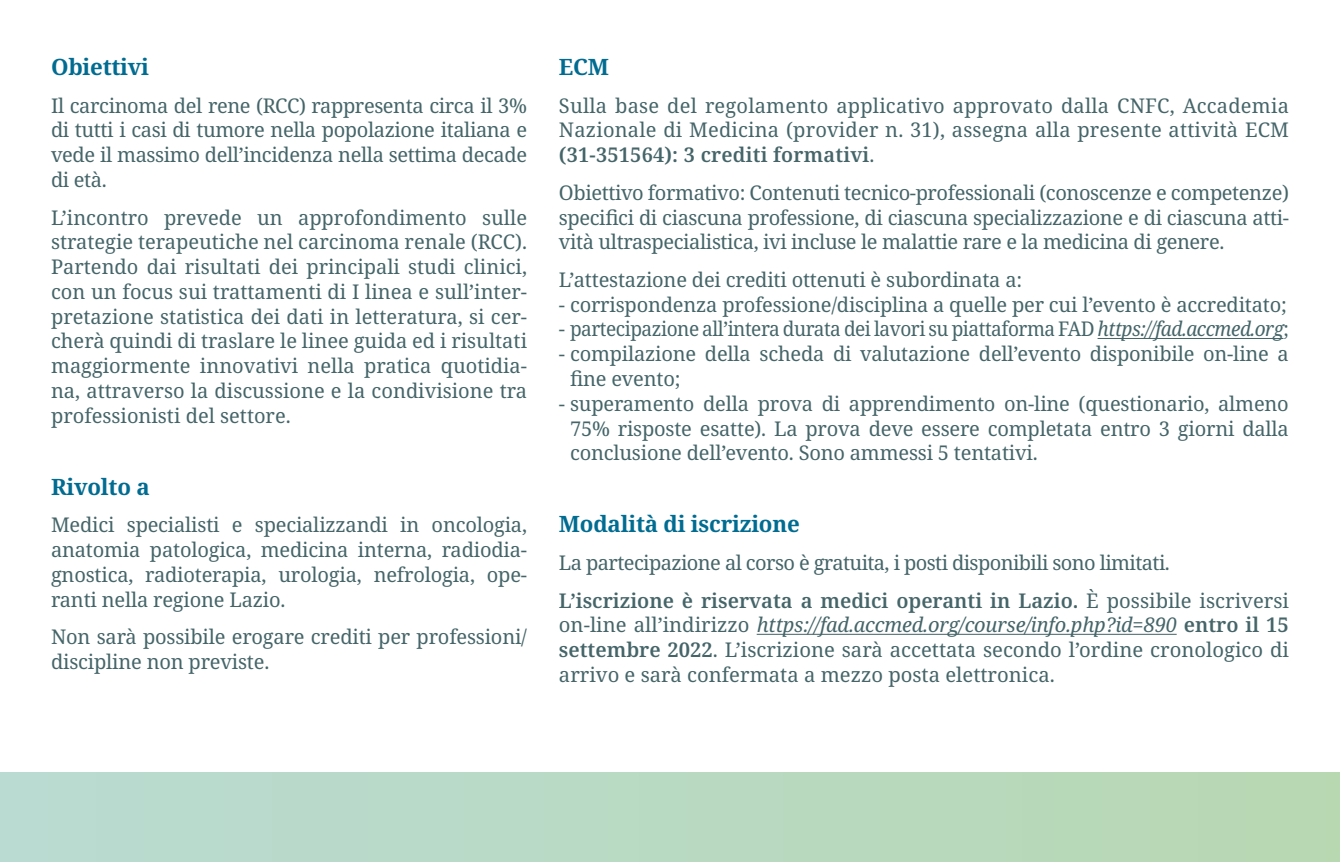
<style>
.page{position:relative;width:1340px;height:862px;background:#fff}
.page>*{position:absolute;margin:0;border:0;box-sizing:border-box;transform-origin:0 0}
.t1{font:700 22.5px "Noto Serif";letter-spacing:-.01em;color:#006c91}
.t2{font:20.25px/24.8px "Noto Serif";letter-spacing:-.01em;color:#456569;text-align:justify}
.t3{font:20.25px/37.6px "Noto Serif";letter-spacing:-.03em;color:#456569}
.s1{font-weight:600}
.s2{font-style:italic}
</style>
<div class="page">
<div style="left:0;top:772px;width:1339px;height:89px;background:linear-gradient(to right,#b9dbd2,#b8d8b2)"></div>
<hr style="left:1097px;top:338px;width:186px;height:1px;background:#456569">
<hr style="left:756px;top:633px;width:420px;height:1px;background:#456569">
<p class="t1" style="left:51px;top:51px;width:99px">Obiettivi</p>
<p class="t2" style="left:51px;top:94px;width:477px">Il carcinoma del rene (RCC) rappresenta circa il 3% di tutti i casi di tumore nella popolazione italiana e vede il massimo dell’incidenza nella settima decade di età.</p>
<p class="t2" style="left:51px;top:205px;width:477px">L’incontro prevede un approfondimento sulle strategie terapeutiche nel carcinoma renale (RCC).<br>Partendo dai risultati dei principali studi clinici, con un focus sui trattamenti di I linea e sull’inter&shy;pretazione statistica dei dati in letteratura, si cer&shy;cherà quindi di traslare le linee guida ed i risultati maggiormente innovativi nella pratica quotidia&shy;na, attraverso la discussione e la condivisione tra professionisti del settore.</p>
<p class="t1" style="left:51px;top:470px;width:100px">Rivolto a</p>
<p class="t2" style="left:51px;top:513px;width:477px">Medici specialisti e specializzandi in oncologia, anatomia patologica, medicina interna, radiodia&shy;gnostica, radioterapia, urologia, nefrologia, ope&shy;ranti nella regione Lazio.</p>
<p class="t2" style="left:51px;top:625px;width:477px">Non sarà possibile erogare crediti per professioni/ discipline non previste.</p>
<p class="t1" style="left:559px;top:51px;width:52px">ECM</p>
<p class="t2" style="left:559px;top:94px;width:731px">Sulla base del regolamento applicativo approvato dalla CNFC, Accademia Nazionale di Medicina (provider n. 31), assegna alla presente attività ECM <span class="s1">(31-351564): 3 crediti formativi</span>.</p>
<p class="t2" style="left:559px;top:181px;width:731px">Obiettivo formativo: Contenuti tecnico-professionali (conoscenze e competenze) specifici di ciascuna professione, di ciascuna specializzazione e di ciascuna atti&shy;vità ultraspecialistica, ivi incluse le malattie rare e la medicina di genere.</p>
<p class="t2" style="left:559px;top:268px;width:465px">L’attestazione dei crediti ottenuti è subordinata a:</p>
<p class="t2" style="left:559px;top:292px;width:729px">- corrispondenza professione/disciplina a quelle per cui l’evento è accreditato;</p>
<p class="t2" style="left:559px;top:317px;width:731px">- partecipazione all’intera durata dei lavori su piattaforma FAD <span class="s2">https://fad.accmed.org</span>;</p>
<p class="t2" style="left:570px;top:342px;width:720px;text-indent:-11px">- compilazione della scheda di valutazione dell’evento disponibile on-line a fine evento;</p>
<p class="t2" style="left:570px;top:391px;width:720px;text-indent:-11px">- superamento della prova di apprendimento on-line (questionario, almeno 75% risposte esatte). La prova deve essere completata entro 3 giorni dalla conclusione dell’evento. Sono ammessi 5 tentativi.</p>
<p class="t1" style="left:559px;top:508px;width:242px">Modalità di iscrizione</p>
<p class="t3" style="left:559px;top:544px;width:731px">La partecipazione al corso è gratuita, i posti disponibili sono limitati.<br><span class="s1">L’iscrizione è riservata a medici operanti in Lazio.</span> È possibile iscriversi</p>
<p class="t2" style="left:559px;top:613px;width:731px">on-line all’indirizzo <span class="s2">https://fad.accmed.org/course/info.php?id=890</span> <span class="s1">entro il 15 settembre 2022</span>. L’iscrizione sarà accettata secondo l’ordine cronologico di arrivo e sarà confermata a mezzo posta elettronica.</p>
</div>
